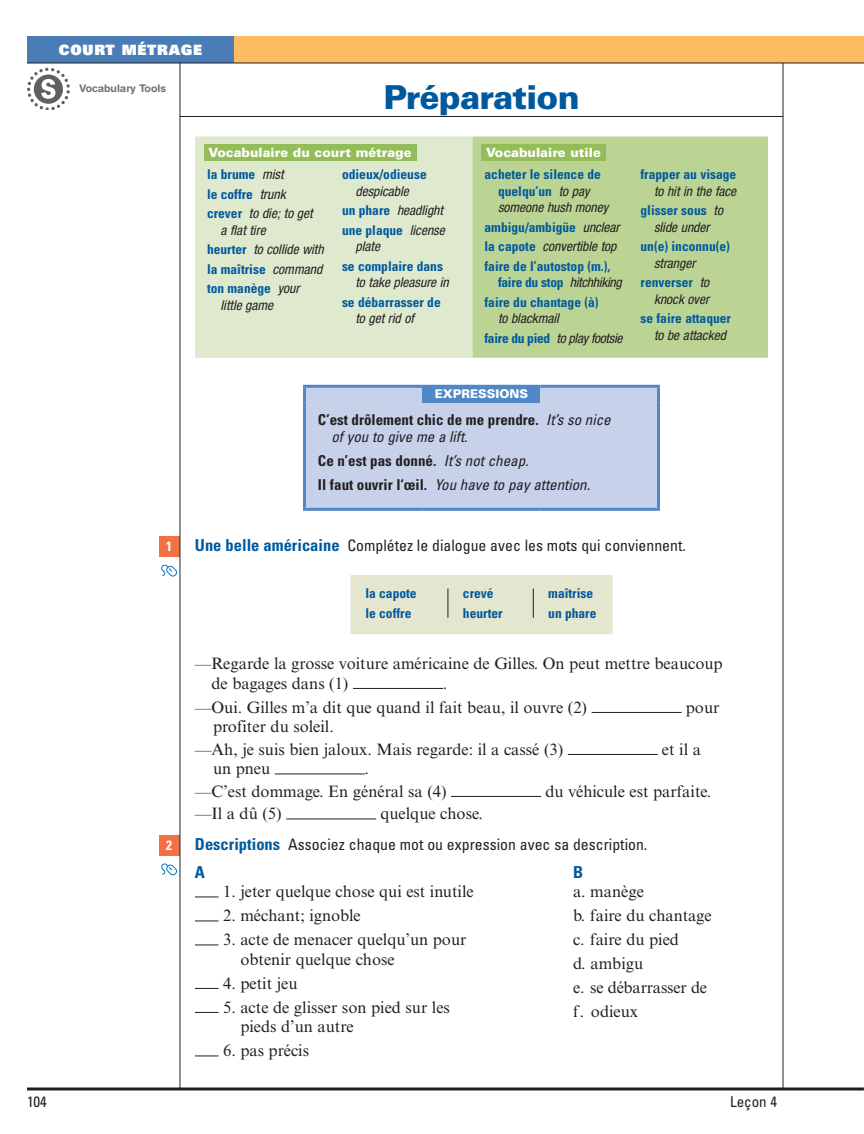
<style>
.page{position:relative;width:864px;height:1134px;background:#fff}
.page>*{position:absolute;margin:0;border:0;box-sizing:border-box;transform-origin:0 0}
.t1{font:900 33px "Univers LT Std";letter-spacing:-.025em;color:#00599d}
.t2{font:16.5px/24px "Times New Roman MT Std";color:#231f20}
.t3{font:700 condensed 16.5px "Univers LT Std";color:#00599d}
.t4{font:condensed 15.75px "Univers LT Std";color:#231f20}
.t5{font:italic condensed 15px/24px "Univers LT Std";color:#231f20}
.t6{font:700 condensed 15px/16.5px "Univers LT Std";color:#231f20}
.t7{font:condensed 15px "Univers LT Std";color:#231f20}
.t8{font:14.25px "Univers LT Std X Black";letter-spacing:.05em;color:#fff}
.t9{font:700 condensed 13.5px/19.5px "Univers LT Std";color:#00599d}
.t10{font:italic condensed 13.5px/16.5px "Helvetica Neue LT Std";color:#231f20}
.t11{font:italic condensed 13.5px/19.5px "Helvetica Neue LT Std";letter-spacing:-.02em;color:#231f20}
.t12{font:700 condensed 13.5px "Univers LT Std";color:#fff}
.t13{font:900 12.75px "Univers LT Std";color:#fff}
.t14{font:900 12px "Univers LT Std";color:#fff}
.t15{font:700 10.5px "Helvetica Rounded LT Std";color:#6d6f71}
.s1{font-family:"Helvetica Neue LT Std";font-weight:400;font-style:italic;color:#231f20}
.s2{font-family:"Univers LT Std";font-weight:700;font-style:normal;color:#00599d}
.s3{font-weight:400;font-style:italic}
.s4{font-weight:700;font-style:normal}
.s5{font-weight:700;font-size:16.5px;color:#00599d}
</style>
<div class="page">
<hr style="left:180px;top:116px;width:603px;height:1px;background:#231f20">
<div style="left:195px;top:136px;width:277px;height:222px;background:#dee9ce"></div>
<div style="left:472px;top:136px;width:296px;height:222px;background:#bbd494"></div>
<div style="left:204px;top:144px;width:213px;height:16px;background:#94bd5a"></div>
<div style="left:482px;top:144px;width:124px;height:16px;background:#94bd5a"></div>
<div style="left:306px;top:388px;width:351px;height:120px;background:#c7d1ea"></div>
<div style="left:423px;top:386px;width:118px;height:16px;background:#5087c7"></div>
<div style="left:540px;top:386px;width:118px;height:16px;background:#c7d1ea"></div>
<hr style="left:657px;top:402px;width:3px;height:106px;background:#5087c7">
<hr style="left:303px;top:402px;width:3px;height:106px;background:#5087c7">
<hr style="left:303px;top:508px;width:120px;height:3px;background:#5087c7">
<hr style="left:422px;top:508px;width:119px;height:3px;background:#5087c7">
<hr style="left:540px;top:508px;width:120px;height:3px;background:#5087c7">
<hr style="left:303px;top:385px;width:120px;height:3px;background:#5087c7">
<hr style="left:303px;top:388px;width:3px;height:14px;background:#5087c7">
<hr style="left:422px;top:385px;width:119px;height:3px;background:#5087c7">
<hr style="left:540px;top:385px;width:120px;height:3px;background:#5087c7">
<hr style="left:657px;top:388px;width:3px;height:14px;background:#5087c7">
<div style="left:350px;top:575px;width:263px;height:59px;background:#e5e6cf"></div>
<hr style="left:448px;top:588px;width:1px;height:30px;background:#231f20">
<hr style="left:533px;top:588px;width:1px;height:30px;background:#231f20">
<hr style="left:353px;top:688px;width:90px;height:1px;background:#231f20">
<hr style="left:592px;top:712px;width:90px;height:1px;background:#231f20">
<hr style="left:568px;top:754px;width:90px;height:1px;background:#231f20">
<hr style="left:275px;top:774px;width:90px;height:1px;background:#231f20">
<hr style="left:451px;top:796px;width:90px;height:1px;background:#231f20">
<hr style="left:286px;top:819px;width:90px;height:1px;background:#231f20">
<svg style="left:195px;top:897px;width:24px;height:1px"></svg>
<svg style="left:195px;top:921px;width:24px;height:1px"></svg>
<svg style="left:195px;top:945px;width:24px;height:1px"></svg>
<svg style="left:195px;top:988px;width:24px;height:1px"></svg>
<svg style="left:195px;top:1012px;width:24px;height:1px"></svg>
<svg style="left:195px;top:1056px;width:24px;height:1px"></svg>
<div style="left:159px;top:536px;width:21px;height:21px;background:#f37043"></div>
<svg style="left:161px;top:564px;width:16px;height:13px"></svg>
<div style="left:159px;top:835px;width:21px;height:21px;background:#f37043"></div>
<svg style="left:161px;top:863px;width:16px;height:13px"></svg>
<svg style="left:27px;top:68px;width:43px;height:41px"></svg>
<div style="left:232px;top:36px;width:632px;height:27px;background:#fdbb64"></div>
<div style="left:27px;top:36px;width:207px;height:27px;background:#4a7cb6"></div>
<hr style="left:27px;top:1088px;width:837px;height:2px;background:#231f20">
<hr style="left:27px;top:63px;width:837px;height:1px;background:#231f20">
<hr style="left:783px;top:63px;width:1px;height:1026px;background:#231f20">
<hr style="left:180px;top:63px;width:1px;height:1026px;background:#231f20">
<p class="t8" style="left:59px;top:40px;width:145px">COURT MÉTRAGE</p>
<p class="t15" style="left:79px;top:82px;width:88px">Vocabulary Tools</p>
<h1 class="t1" style="left:383px;top:76px;width:198px">Préparation</h1>
<p class="t13" style="left:208px;top:144px;width:205px">Vocabulaire du court métrage</p>
<p class="t13" style="left:486px;top:144px;width:116px">Vocabulaire utile</p>
<p class="t9" style="left:207px;top:165px;width:80px">la brume <span class="s1">mist </span>le coffre <span class="s1">trunk</span></p>
<p class="t10" style="left:220px;top:206px;width:94px;text-indent:-14px"><span class="s2">crever</span> to die; to get a flat tire</p>
<p class="t10" style="left:207px;top:242px;width:118px"><span class="s2">heurter</span> to collide with</p>
<p class="t9" style="left:207px;top:259px;width:117px">la maîtrise <span class="s1">command </span>ton manège <span class="s1">your</span></p>
<p class="t10" style="left:220px;top:297px;width:54px">little game</p>
<p class="t9" style="left:485px;top:166px;width:118px;line-height:16.5px;text-align:center">acheter le silence de quelqu’un <span class="s1">to pay</span></p>
<p class="t10" style="left:498px;top:199px;width:112px">someone hush money</p>
<p class="t9" style="left:485px;top:217px;width:136px">ambigu/ambigüe <span class="s1">unclear</span></p>
<p class="t10" style="left:485px;top:238px;width:134px"><span class="s2">la capote</span> convertible top</p>
<p class="t9" style="left:498px;top:258px;width:125px;line-height:16.5px;text-indent:-14px">faire de l’autostop (m.), faire du stop <span class="s1">hitchhiking</span></p>
<p class="t9" style="left:485px;top:292px;width:116px">faire du chantage (à)</p>
<p class="t11" style="left:485px;top:309px;width:139px;text-indent:14px">to blackmail<br><span class="s2">faire du pied</span> to play footsie</p>
<p class="t9" style="left:342px;top:165px;width:86px">odieux/odieuse</p>
<p class="t10" style="left:342px;top:182px;width:103px;line-height:19.5px;text-indent:14px">despicable<br><span class="s2">un phare</span> headlight</p>
<p class="t9" style="left:342px;top:220px;width:104px">une plaque <span class="s1">license</span></p>
<p class="t10" style="left:356px;top:239px;width:26px">plate</p>
<p class="t9" style="left:342px;top:256px;width:103px">se complaire dans</p>
<p class="t10" style="left:356px;top:275px;width:95px">to take pleasure in</p>
<p class="t9" style="left:342px;top:292px;width:100px">se débarrasser de</p>
<p class="t10" style="left:356px;top:310px;width:60px">to get rid of</p>
<p class="t9" style="left:641px;top:165px;width:97px">frapper au visage</p>
<p class="t10" style="left:654px;top:183px;width:84px">to hit in the face</p>
<p class="t9" style="left:641px;top:201px;width:84px">glisser sous <span class="s1">to</span></p>
<p class="t10" style="left:654px;top:219px;width:57px">slide under</p>
<p class="t9" style="left:641px;top:237px;width:91px">un(e) inconnu(e)</p>
<p class="t10" style="left:654px;top:255px;width:43px">stranger</p>
<p class="t9" style="left:641px;top:273px;width:70px">renverser <span class="s1">to</span></p>
<p class="t10" style="left:654px;top:291px;width:57px">knock over</p>
<p class="t9" style="left:641px;top:309px;width:92px">se faire attaquer</p>
<p class="t10" style="left:654px;top:327px;width:73px">to be attacked</p>
<p class="t14" style="left:435px;top:386px;width:95px">EXPRESSIONS</p>
<p class="t6" style="left:331px;top:412px;width:281px;text-indent:-13px">C’est drôlement chic de me prendre. <span class="s3">It’s so nice of you to give me a lift.</span></p>
<p class="t5" style="left:318px;top:448px;width:274px"><span class="s4">Ce n’est pas donné.</span> It’s not cheap.<br><span class="s4">Il faut ouvrir l‘œil.</span> You have to pay attention.</p>
<p class="t12" style="left:166px;top:538px;width:7px">1</p>
<p class="t12" style="left:166px;top:837px;width:7px">2</p>
<p class="t4" style="left:195px;top:536px;width:492px"><span class="s5">Une belle américaine</span> Complétez le dialogue avec les mots qui conviennent.</p>
<p class="t9" style="left:365px;top:584px;width:53px">la capote le coffre</p>
<p class="t9" style="left:463px;top:584px;width:41px">crevé heurter</p>
<p class="t9" style="left:548px;top:584px;width:50px">maîtrise un phare</p>
<p class="t2" style="left:211px;top:654px;width:513px;line-height:19.5px;text-indent:-16px">—Regarde la grosse voiture américaine de Gilles. On peut mettre beaucoup de bagages dans (1)</p>
<p class="t2" style="left:195px;top:671px;width:394px;text-indent:248px">.<br>—Oui. Gilles m’a dit que quand il fait beau, il ouvre (2)</p>
<p class="t2" style="left:686px;top:695px;width:35px">pour</p>
<p class="t2" style="left:195px;top:716px;width:370px;line-height:22.5px;text-indent:18px">profiter du soleil.<br>—Ah, je suis bien jaloux. Mais regarde: il a cassé (3)</p>
<p class="t2" style="left:662px;top:737px;width:40px">et il a</p>
<p class="t2" style="left:213px;top:757px;width:59px">un pneu</p>
<p class="t2" style="left:195px;top:758px;width:253px;line-height:22.5px;text-indent:170px">.<br>—C’est dommage. En général sa (4)</p>
<p class="t2" style="left:545px;top:779px;width:167px">du véhicule est parfaite.</p>
<p class="t2" style="left:195px;top:802px;width:88px">—Il a dû (5)</p>
<p class="t2" style="left:380px;top:802px;width:104px">quelque chose.</p>
<p class="t4" style="left:195px;top:834px;width:454px"><span class="s5">Descriptions</span> Associez chaque mot ou expression avec sa description.</p>
<p class="t3" style="left:195px;top:862px;width:12px">A</p>
<p class="t3" style="left:573px;top:862px;width:12px">B</p>
<p class="t2" style="left:223px;top:880px;width:252px">1. jeter quelque chose qui est inutile</p>
<p class="t2" style="left:223px;top:904px;width:139px">2. méchant; ignoble</p>
<p class="t2" style="left:240px;top:930px;width:228px;line-height:19.5px;text-indent:-17px">3. acte de menacer quelqu’un pour obtenir quelque chose</p>
<p class="t2" style="left:223px;top:971px;width:76px">4. petit jeu</p>
<p class="t2" style="left:240px;top:998px;width:211px;line-height:19.5px;text-indent:-17px">5. acte de glisser son pied sur les pieds d’un autre</p>
<p class="t2" style="left:223px;top:1039px;width:88px">6. pas précis</p>
<p class="t2" style="left:573px;top:880px;width:140px">a. manège<br>b. faire du chantage c. faire du pied<br>d. ambigu<br>e. se débarrasser de f. odieux</p>
<p class="t7" style="left:27px;top:1093px;width:21px">104</p>
<p class="t7" style="left:730px;top:1093px;width:48px">Leçon 4</p>
</div>
